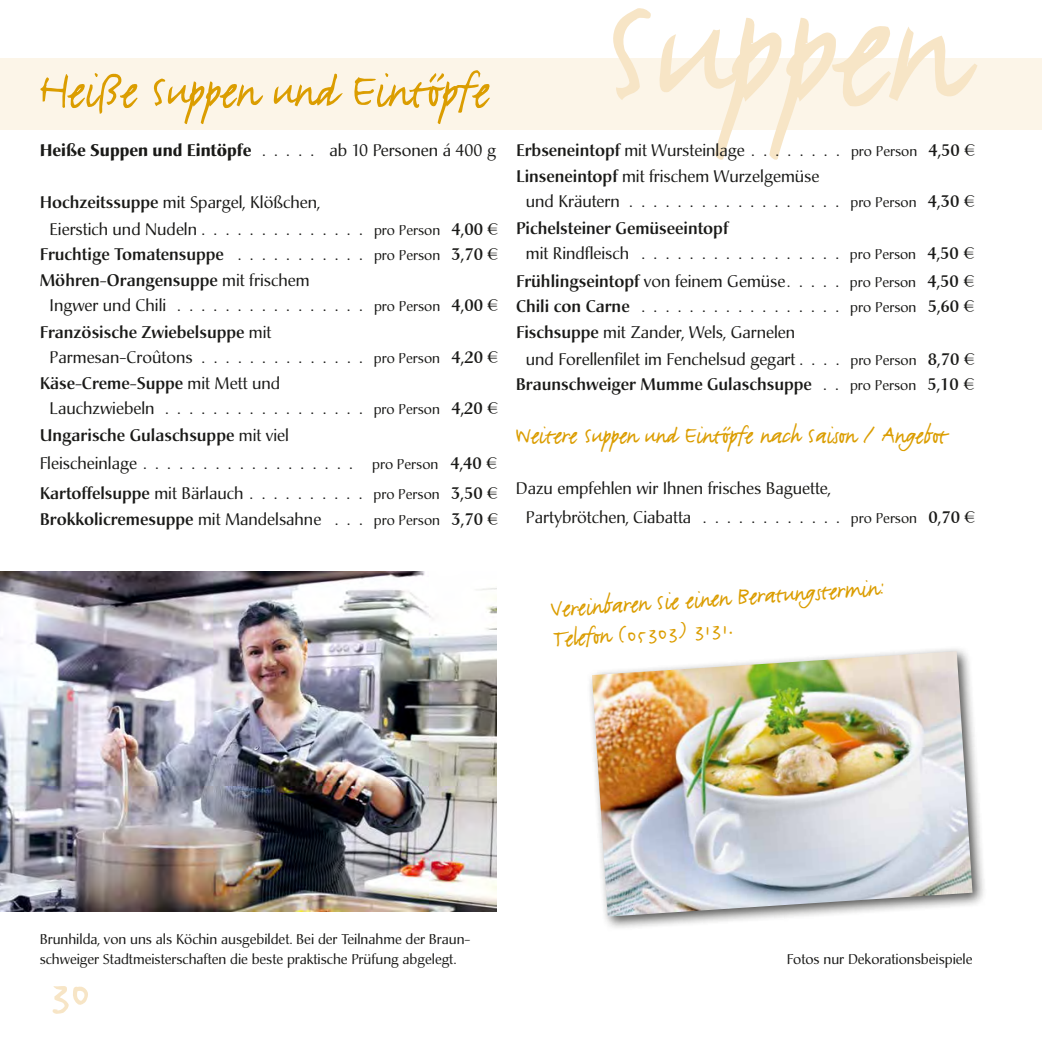
<style>
.page{position:relative;width:1042px;height:1042px;background:#fff}
.page>*{position:absolute;margin:0;border:0;box-sizing:border-box;transform-origin:0 0}
.t1{font:700 175px "FF Justlefthand";color:#f7e5c6}
.t2{font:700 52.5px "FF Justlefthand";color:#db9d00}
.t3{font:800 52.5px "FF Justlefthand";color:#f7e5c6}
.t4{font:700 26.25px/29.4px "FF Justlefthand";color:#db9d00}
.t5{font:16.62px/26.6px "Christiana BQ";color:#1a1a18}
.t6{font:500 16.62px "Christiana BQ";color:#1a1a18}
.t7{font:700 16.62px "Christiana BQ";color:#1a1a18}
.t8{font:14px/19.2px "Christiana BQ";color:#1a1a18}
.s1{font-weight:400}
.s2{font-weight:500}
.s3{font-size:14px}
.s4{font-family:"Christiana";font-weight:500}
.s5{font-family:"Euro Collection"}
.s6{font-weight:400;font-size:14px}
.s7{font-family:"Christiana"}
.s8{font-family:"Euro Collection";font-weight:400}
</style>
<div class="page">
<div style="left:0;top:58px;width:1042px;height:72px;background:#fcf5e8"></div>
<div style="left:586px;top:646px;width:401px;height:285px;background:#1a1a18;opacity:.75"></div>
<img style="left:592px;top:651px;width:380px;height:265px">
<img style="left:0;top:571px;width:496px;height:341px">
<h2 class="t2" style="left:40px;top:60px;width:451px">Heiße Suppen und Eintöpfe</h2>
<p class="t7" style="left:40px;top:140px;width:221px">Heiße Suppen und Eintöpfe <span class="s1">......</span></p>
<p class="t5" style="left:329px;top:137px;width:168px">ab 10 Personen á 400 g</p>
<p class="t5" style="left:40px;top:189px;width:282px"><span class="s2">Hochzeitssuppe</span> mit Spargel, Klößchen,</p>
<p class="t5" style="left:50px;top:216px;width:450px">Eierstich und Nudeln . . . . . . . . . . . . . . <span class="s3">pro Person</span> <span class="s4">4,00</span> <span class="s5">S</span></p>
<p class="t6" style="left:40px;top:243px;width:460px">Fruchtige Tomatensuppe <span class="s1">. . . . . . . . . . .</span> <span class="s6">pro Person</span> <span class="s7">3,70</span> <span class="s8">S</span></p>
<p class="t6" style="left:40px;top:270px;width:271px">Möhren-Orangensuppe <span class="s1">mit frischem</span></p>
<p class="t5" style="left:40px;top:292px;width:460px;text-indent:10px">Ingwer und Chili . . . . . . . . . . . . . . . . <span class="s3">pro Person</span> <span class="s4">4,00</span> <span class="s5">S<br></span><span class="s2">Französische Zwiebelsuppe</span> mit</p>
<p class="t5" style="left:40px;top:344px;width:460px;text-indent:10px">Parmesan-Croûtons . . . . . . . . . . . . . . <span class="s3">pro Person</span> <span class="s4">4,20</span> <span class="s5">S<br></span><span class="s2">Käse-Creme-Suppe</span> mit Mett und</p>
<p class="t5" style="left:40px;top:395px;width:460px;text-indent:10px">Lauchzwiebeln . . . . . . . . . . . . . . . . . <span class="s3">pro Person</span> <span class="s4">4,20</span> <span class="s5">S<br></span><span class="s2">Ungarische Gulaschsuppe</span> mit viel</p>
<p class="t5" style="left:40px;top:449px;width:460px;line-height:29.6px">Fleischeinlage . . . . . . . . . . . . . . . . . . <span class="s3">pro Person</span> <span class="s4">4,40</span> <span class="s5">S<br></span><span class="s2">Kartoffelsuppe</span> mit Bärlauch . . . . . . . . . . <span class="s3">pro Person</span> <span class="s4">3,50</span> <span class="s5">S</span></p>
<p class="t6" style="left:40px;top:508px;width:460px">Brokkolicremesuppe <span class="s1">mit Mandelsahne . . .</span> <span class="s6">pro Person</span> <span class="s7">3,70</span> <span class="s8">S</span></p>
<h1 class="t1" style="left:605px;top:-53px;width:358px">Suppen</h1>
<p class="t5" style="left:516px;top:137px;width:461px"><span class="s2">Erbseneintopf</span> mit Wursteinlage . . . . . . . . <span class="s3">pro Person</span> <span class="s4">4,50</span> <span class="s5">S</span></p>
<p class="t5" style="left:516px;top:163px;width:305px"><span class="s2">Linseneintopf</span> mit frischem Wurzelgemüse</p>
<p class="t5" style="left:526px;top:188px;width:450px">und Kräutern . . . . . . . . . . . . . . . . . . <span class="s3">pro Person</span> <span class="s4">4,30</span> <span class="s5">S</span></p>
<p class="t6" style="left:516px;top:217px;width:214px">Pichelsteiner Gemüseeintopf</p>
<p class="t5" style="left:526px;top:240px;width:450px">mit Rindfleisch . . . . . . . . . . . . . . . . . <span class="s3">pro Person</span> <span class="s4">4,50</span> <span class="s5">S</span></p>
<p class="t5" style="left:516px;top:268px;width:460px"><span class="s2">Frühlingseintopf</span> von feinem Gemüse. . . . . <span class="s3">pro Person</span> <span class="s4">4,50</span> <span class="s5">S</span></p>
<p class="t5" style="left:516px;top:293px;width:460px"><span class="s2">Chili con Carne</span> . . . . . . . . . . . . . . . . . <span class="s3">pro Person</span> <span class="s4">5,60</span> <span class="s5">S</span></p>
<p class="t5" style="left:516px;top:319px;width:281px"><span class="s2">Fischsuppe</span> mit Zander, Wels, Garnelen</p>
<p class="t5" style="left:526px;top:346px;width:450px">und Forellenfilet im Fenchelsud gegart . . . . <span class="s3">pro Person</span> <span class="s4">8,70</span> <span class="s5">S</span></p>
<p class="t6" style="left:516px;top:374px;width:460px">Braunschweiger Mumme Gulaschsuppe <span class="s1">. .</span> <span class="s6">pro Person</span> <span class="s7">5,10</span> <span class="s8">S</span></p>
<h3 class="t4" style="left:516px;top:422px;width:433px">Weitere Suppen und Eintöpfe nach Saison / Angebot</h3>
<p class="t5" style="left:526px;top:475px;width:451px;line-height:28.3px;text-indent:-10px">Dazu empfehlen wir Ihnen frisches Baguette,<br>Partybrötchen, Ciabatta . . . . . . . . . . . . <span class="s3">pro Person</span> <span class="s4">0,70</span> <span class="s5">S</span></p>
<h3 class="t4" style="left:550px;top:596px;width:336px;rotate:-4deg">Vereinbaren Sie einen Beratungstermin:<br>Telefon (05303) 3131.</h3>
<p class="t8" style="left:40px;top:930px;width:432px">Brunhilda, von uns als Köchin ausgebildet. Bei der Teilnahme der Braun&shy;schweiger Stadtmeisterschaften die beste praktische Prüfung abgelegt.</p>
<h2 class="t3" style="left:50px;top:959px;width:42px">30</h2>
<p class="t8" style="left:787px;top:949px;width:187px">Fotos nur Dekorationsbeispiele</p>
</div>
